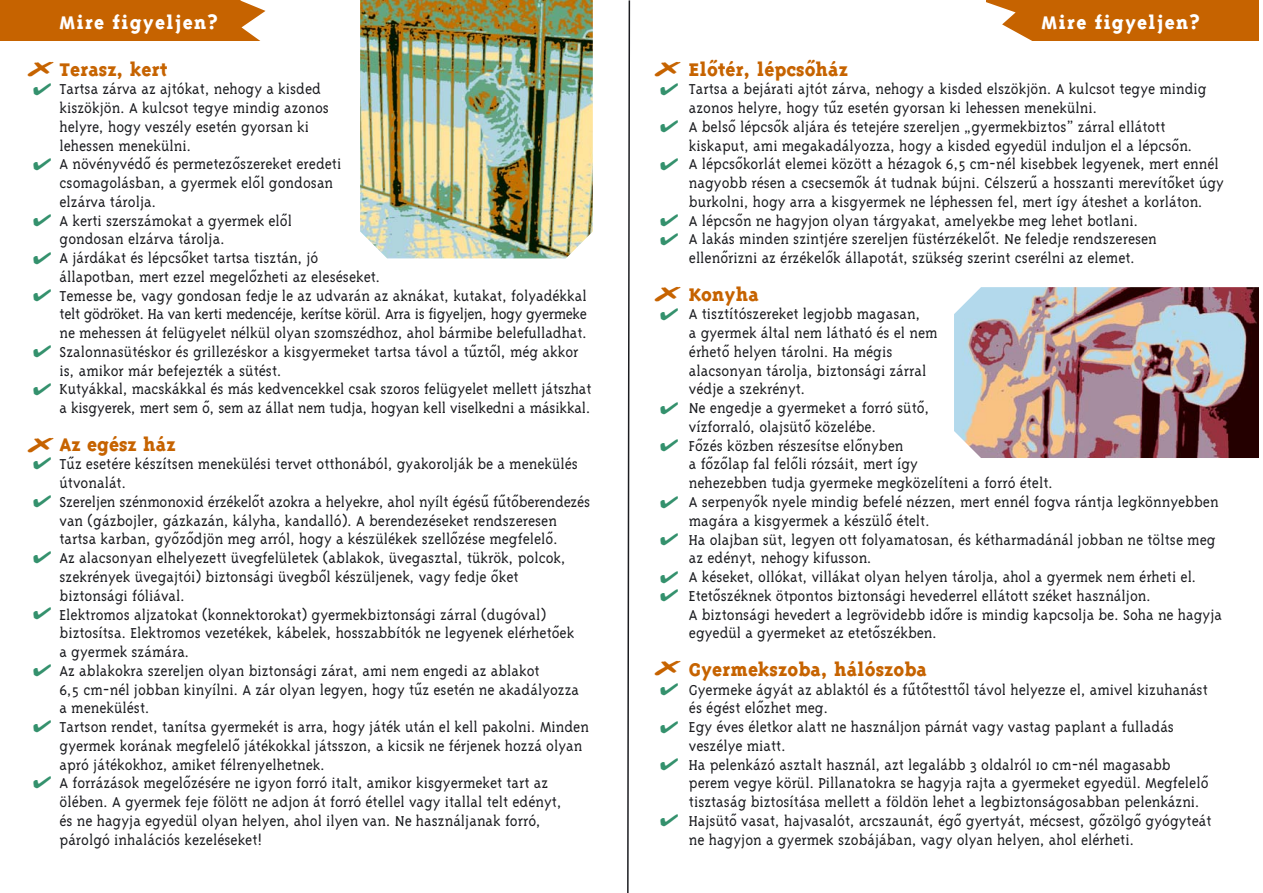
<style>
.page{position:relative;width:1263px;height:893px;background:#fff}
.page>*{position:absolute;margin:0;border:0;box-sizing:border-box;transform-origin:0 0}
.t1{font:800 21px "Triplex Serif H";color:#c66300}
.t2{font:800 21px "Triplex Serif H";letter-spacing:.05em;color:#fff}
.t3{font:300 16.5px/18.8px "Triplex Serif H";color:#1b1c20}
.t4{font:16.5px/18.8px "Zapf Din G";color:#34916d;scale:1.36 1}
.s1{font-family:"Zapf Din G";font-weight:400;font-size:19.95px}
</style>
<div class="page">
<svg style="left:627px;top:0;width:4px;height:893px"></svg>
<div style="left:0;top:0;width:272px;height:41px;background:#c66300"></div>
<div style="left:986px;top:0;width:273px;height:41px;background:#c66300"></div>
<img style="left:954px;top:287px;width:305px;height:171px">
<img style="left:360px;top:0;width:233px;height:258px">
<svg style="left:986px;top:2px;width:46px;height:39px"></svg>
<svg style="left:240px;top:0;width:32px;height:41px"></svg>
<p class="t2" style="left:60px;top:14px;width:160px">Mire figyeljen?</p>
<p class="t2" style="left:1041px;top:14px;width:160px">Mire figyeljen?</p>
<p class="t1" style="left:655px;top:61px;width:195px"><span class="s1">7</span> Elôtér, lépcsôház</p>
<p class="t3" style="left:689px;top:81px;width:537px">Tartsa a bejárati ajtót zárva, nehogy a kisded elszökjön. A kulcsot tegye mindig azonos helyre, hogy tûz esetén gyorsan ki lehessen menekülni.<br>A belsô lépcsôk aljára és tetejére szereljen „gyermekbiztos” zárral ellátott kiskaput, ami megakadályozza, hogy a kisded egyedül induljon el a lépcsôn.<br>A lépcsôkorlát elemei között a hézagok 6,5 cm-nél kisebbek legyenek, mert ennél nagyobb résen a csecsemôk át tudnak bújni. Célszerû a hosszanti merevítôket úgy burkolni, hogy arra a kisgyermek ne léphessen fel, mert így áteshet a korláton.<br>A lépcsôn ne hagyjon olyan tárgyakat, amelyekbe meg lehet botlani.<br>A lakás minden szintjére szereljen füstérzékelôt. Ne feledje rendszeresen ellenôrizni az érzékelôk állapotát, szükség szerint cserélni az elemet.</p>
<p class="t1" style="left:655px;top:286px;width:106px"><span class="s1">7</span> Konyha</p>
<p class="t3" style="left:689px;top:306px;width:535px">A tisztítószereket legjobb magasan,<br>a gyermek által nem látható és el nem<br>érhetô helyen tárolni. Ha mégis<br>alacsonyan tárolja, biztonsági zárral<br>védje a szekrényt.<br>Ne engedje a gyermeket a forró sütô,<br>vízforraló, olajsütô közelébe.<br>Fôzés közben részesítse elônyben<br>a fôzôlap fal felôli rózsáit, mert így<br>nehezebben tudja gyermeke megközelíteni a forró ételt.<br>A serpenyôk nyele mindig befelé nézzen, mert ennél fogva rántja legkönnyebben magára a kisgyermek a készülô ételt.<br>Ha olajban süt, legyen ott folyamatosan, és kétharmadánál jobban ne töltse meg az edényt, nehogy kifusson.<br>A késeket, ollókat, villákat olyan helyen tárolja, ahol a gyermek nem érheti el.<br>Etetôszéknek ötpontos biztonsági hevederrel ellátott széket használjon.<br>A biztonsági hevedert a legrövidebb idôre is mindig kapcsolja be. Soha ne hagyja egyedül a gyermeket az etetôszékben.</p>
<p class="t1" style="left:655px;top:661px;width:274px"><span class="s1">7</span> Gyermekszoba, hálószoba</p>
<p class="t3" style="left:689px;top:681px;width:524px">Gyermeke ágyát az ablaktól és a fûtôtesttôl távol helyezze el, amivel kizuhanást és égést elôzhet meg.<br>Egy éves életkor alatt ne használjon párnát vagy vastag paplant a fulladás veszélye miatt.<br>Ha pelenkázó asztalt használ, azt legalább 3 oldalról 10 cm-nél magasabb perem vegye körül. Pillanatokra se hagyja rajta a gyermeket egyedül. Megfelelô tisztaság biztosítása mellett a földön lehet a legbiztonságosabban pelenkázni.<br>Hajsütô vasat, hajvasalót, arcszaunát, égô gyertyát, mécsest, gôzölgô gyógyteát ne hagyjon a gyermek szobájában, vagy olyan helyen, ahol elérheti.</p>
<p class="t1" style="left:28px;top:61px;width:141px"><span class="s1">7</span>Terasz, kert</p>
<p class="t3" style="left:60px;top:81px;width:534px">Tartsa zárva az ajtókat, nehogy a kisded<br>kiszökjön. A kulcsot tegye mindig azonos<br>helyre, hogy veszély esetén gyorsan ki<br>lehessen menekülni.<br>A növényvédô és permetezôszereket eredeti<br>csomagolásban, a gyermek elôl gondosan<br>elzárva tárolja.<br>A kerti szerszámokat a gyermek elôl<br>gondosan elzárva tárolja.<br>A járdákat és lépcsôket tartsa tisztán, jó<br>állapotban, mert ezzel megelôzheti az eleséseket.<br>Temesse be, vagy gondosan fedje le az udvarán az aknákat, kutakat, folyadékkal telt gödröket. Ha van kerti medencéje, kerítse körül. Arra is figyeljen, hogy gyermeke ne mehessen át felügyelet nélkül olyan szomszédhoz, ahol bármibe belefulladhat.<br>Szalonnasütéskor és grillezéskor a kisgyermeket tartsa távol a tûztôl, még akkor is, amikor már befejezték a sütést.<br>Kutyákkal, macskákkal és más kedvencekkel csak szoros felügyelet mellett játszhat a kisgyerek, mert sem ô, sem az állat nem tudja, hogyan kell viselkedni a másikkal.</p>
<p class="t1" style="left:28px;top:436px;width:150px"><span class="s1">7</span>Az egész ház</p>
<p class="t3" style="left:60px;top:456px;width:532px">Tûz esetére készítsen menekülési tervet otthonából, gyakorolják be a menekülés útvonalát.<br>Szereljen szénmonoxid érzékelôt azokra a helyekre, ahol nyílt égésû fûtôberendezés van (gázbojler, gázkazán, kályha, kandalló). A berendezéseket rendszeresen tartsa karban, gyôzôdjön meg arról, hogy a készülékek szellôzése megfelelô.<br>Az alacsonyan elhelyezett üvegfelületek (ablakok, üvegasztal, tükrök, polcok, szekrények üvegajtói) biztonsági üvegbôl készüljenek, vagy fedje ôket biztonsági fóliával.<br>Elektromos aljzatokat (konnektorokat) gyermekbiztonsági zárral (dugóval) biztosítsa. Elektromos vezetékek, kábelek, hosszabbítók ne legyenek elérhetôek<br>a gyermek számára.<br>Az ablakokra szereljen olyan biztonsági zárat, ami nem engedi az ablakot<br>6,5 cm-nél jobban kinyílni. A zár olyan legyen, hogy tûz esetén ne akadályozza a menekülést.<br>Tartson rendet, tanítsa gyermekét is arra, hogy játék után el kell pakolni. Minden gyermek korának megfelelô játékokkal játsszon, a kicsik ne férjenek hozzá olyan apró játékokhoz, amiket félrenyelhetnek.<br>A forrázások megelôzésére ne igyon forró italt, amikor kisgyermeket tart az ölében. A gyermek feje fölött ne adjon át forró étellel vagy itallal telt edényt,<br>és ne hagyja egyedül olyan helyen, ahol ilyen van. Ne használjanak forró, párolgó inhalációs kezeléseket!</p>
<p class="t4" style="left:33px;top:80px;width:15px">4</p>
<p class="t4" style="left:660px;top:80px;width:15px">4</p>
<p class="t4" style="left:660px;top:117px;width:15px">4</p>
<p class="t4" style="left:660px;top:155px;width:15px">4</p>
<p class="t4" style="left:33px;top:155px;width:15px">4</p>
<p class="t4" style="left:660px;top:211px;width:15px">4<br>4</p>
<p class="t4" style="left:33px;top:211px;width:15px">4</p>
<p class="t4" style="left:33px;top:249px;width:15px">4</p>
<p class="t4" style="left:33px;top:286px;width:15px">4</p>
<p class="t4" style="left:660px;top:305px;width:15px">4</p>
<p class="t4" style="left:33px;top:342px;width:15px">4</p>
<p class="t4" style="left:33px;top:380px;width:15px">4</p>
<p class="t4" style="left:660px;top:399px;width:15px">4</p>
<p class="t4" style="left:660px;top:436px;width:15px">4</p>
<p class="t4" style="left:33px;top:454px;width:15px">4</p>
<p class="t4" style="left:33px;top:492px;width:15px">4</p>
<p class="t4" style="left:660px;top:492px;width:15px">4</p>
<p class="t4" style="left:660px;top:530px;width:15px">4</p>
<p class="t4" style="left:660px;top:567px;width:15px">4<br>4</p>
<p class="t4" style="left:33px;top:548px;width:15px">4</p>
<p class="t4" style="left:33px;top:604px;width:15px">4</p>
<p class="t4" style="left:33px;top:660px;width:15px">4</p>
<p class="t4" style="left:660px;top:680px;width:15px">4</p>
<p class="t4" style="left:660px;top:717px;width:15px">4</p>
<p class="t4" style="left:660px;top:755px;width:15px">4</p>
<p class="t4" style="left:33px;top:717px;width:15px">4</p>
<p class="t4" style="left:33px;top:773px;width:15px">4</p>
<p class="t4" style="left:660px;top:811px;width:15px">4</p>
</div>
